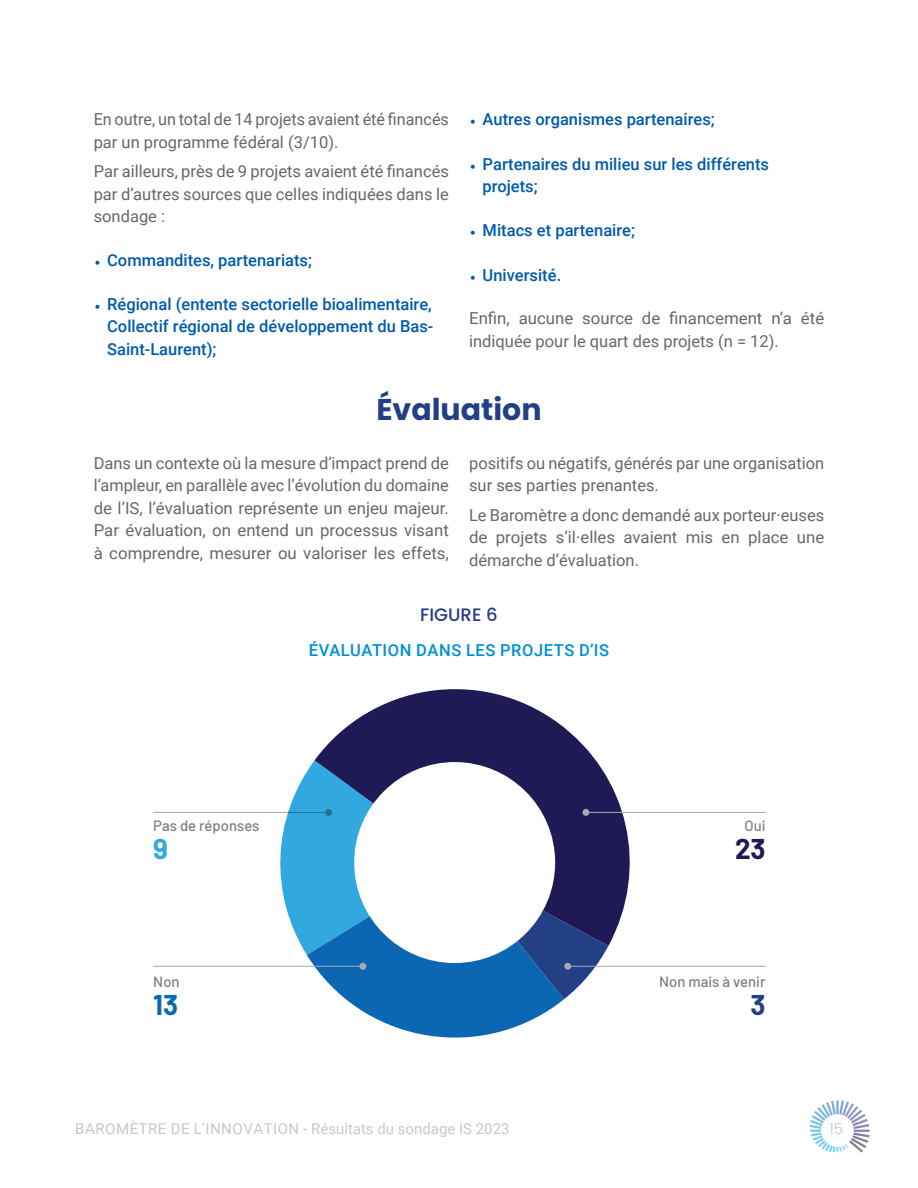
<style>
.page{position:relative;width:918px;height:1188px;background:#fff}
.page>*{position:absolute;margin:0;border:0;box-sizing:border-box;transform-origin:0 0}
.t1{font:700 30px "Poppins";color:#233f86}
.t2{font:700 27.9px "Barlow";color:#1f1a55}
.t3{font:700 27.9px "Barlow";color:#0b67b2}
.t4{font:700 27.9px "Barlow";color:#31a9e0}
.t5{font:700 27.9px "Barlow";color:#233f86}
.t6{font:500 18px "Poppins";color:#233f86}
.t7{font:16.5px/22.5px "Roboto";color:#666767}
.t8{font:500 16.5px/22.5px "Roboto";color:#005baa;text-align:justify}
.t9{font:500 16.5px "Roboto";letter-spacing:.035em;color:#008fd5}
.t10{font:15px "Roboto";color:#c7c8ca}
.t11{font:300 15px "Poppins";color:#c7c8ca}
.t12{font:500 14.85px "Barlow";color:#7c7d80}
.s1{font-family:"Skia";font-weight:400;font-size:13.5px}
</style>
<div class="page">
<svg style="left:810px;top:1100px;width:60px;height:53px"></svg>
<svg style="left:345px;top:999px;width:219px;height:39px;fill:#0b67b2"></svg>
<svg style="left:269px;top:760px;width:339px;height:239px"></svg>
<svg style="left:315px;top:689px;width:315px;height:257px;fill:#1f1a55"></svg>
<div style="left:354px;top:762px;width:201px;height:201px;background:#fff;border-radius:50%"></div>
<hr style="left:153px;top:812px;width:176px;height:1px;background:#a7a9ac">
<div style="left:325px;top:809px;width:7px;height:7px;background:#207097;border-radius:50%"></div>
<hr style="left:586px;top:812px;width:180px;height:1px;background:#a7a9ac">
<div style="left:582px;top:809px;width:7px;height:7px;background:#a7a9ac;border-radius:50%"></div>
<hr style="left:568px;top:966px;width:198px;height:1px;background:#a7a9ac">
<div style="left:564px;top:963px;width:7px;height:7px;background:#a7a9ac;border-radius:50%"></div>
<hr style="left:153px;top:966px;width:210px;height:1px;background:#a7a9ac">
<div style="left:359px;top:963px;width:7px;height:7px;background:#a7a9ac;border-radius:50%"></div>
<p class="t7" style="left:94px;top:108px;width:357px">En outre, un total de 14 projets avaient été financés par un programme fédéral (3/10).</p>
<p class="t7" style="left:94px;top:159px;width:357px;text-align:justify">Par ailleurs, près de 9 projets avaient été financés par d’autres sources que celles indiquées dans le sondage :</p>
<p class="t8" style="left:94px;top:248px;width:220px"><span class="s1">•</span> Commandites, partenariats;</p>
<p class="t8" style="left:107px;top:292px;width:328px;text-indent:-14px"><span class="s1">•</span> Régional (entente sectorielle bioalimentaire, Collectif régional de développement du Bas-Saint-Laurent);</p>
<p class="t8" style="left:469px;top:108px;width:247px"><span class="s1">•</span> Autres organismes partenaires;</p>
<p class="t8" style="left:483px;top:152px;width:288px;text-indent:-14px"><span class="s1">•</span> Partenaires du milieu sur les différents projets;</p>
<p class="t8" style="left:469px;top:219px;width:167px"><span class="s1">•</span> Mitacs et partenaire;</p>
<p class="t8" style="left:469px;top:263px;width:94px"><span class="s1">•</span> Université.</p>
<p class="t7" style="left:469px;top:306px;width:357px">Enfin, aucune source de financement n’a été indiquée pour le quart des projets (n = 12).</p>
<h1 class="t1" style="left:376px;top:392px;width:167px">Évaluation</h1>
<p class="t7" style="left:94px;top:451px;width:357px;text-align:justify">Dans un contexte où la mesure d’impact prend de l’ampleur, en parallèle avec l’évolution du domaine de l’IS, l’évaluation représente un enjeu majeur.<br>Par évaluation, on entend un processus visant à comprendre, mesurer ou valoriser les effets,</p>
<p class="t7" style="left:469px;top:451px;width:357px">positifs ou négatifs, générés par une organisation sur ses parties prenantes.</p>
<p class="t7" style="left:469px;top:503px;width:357px;text-align:justify">Le Baromètre a donc demandé aux porteur·euses de projets s’il·elles avaient mis en place une démarche d’évaluation.</p>
<p class="t6" style="left:420px;top:604px;width:79px">FIGURE 6</p>
<p class="t9" style="left:309px;top:639px;width:302px">ÉVALUATION DANS LES PROJETS D’IS</p>
<p class="t12" style="left:153px;top:815px;width:108px">Pas de réponses</p>
<h2 class="t4" style="left:153px;top:829px;width:16px">9</h2>
<p class="t12" style="left:153px;top:971px;width:28px">Non</p>
<h2 class="t3" style="left:153px;top:984px;width:26px">13</h2>
<p class="t12" style="left:745px;top:815px;width:23px">Oui</p>
<h2 class="t2" style="left:735px;top:829px;width:32px">23</h2>
<p class="t12" style="left:659px;top:971px;width:108px">Non mais à venir</p>
<h2 class="t5" style="left:750px;top:984px;width:17px">3</h2>
<p class="t10" style="left:75px;top:1118px;width:436px">BAROMÈTRE DE L’INNOVATION - Résultats du sondage IS 2023</p>
<p class="t11" style="left:829px;top:1120px;width:15px">15</p>
</div>
